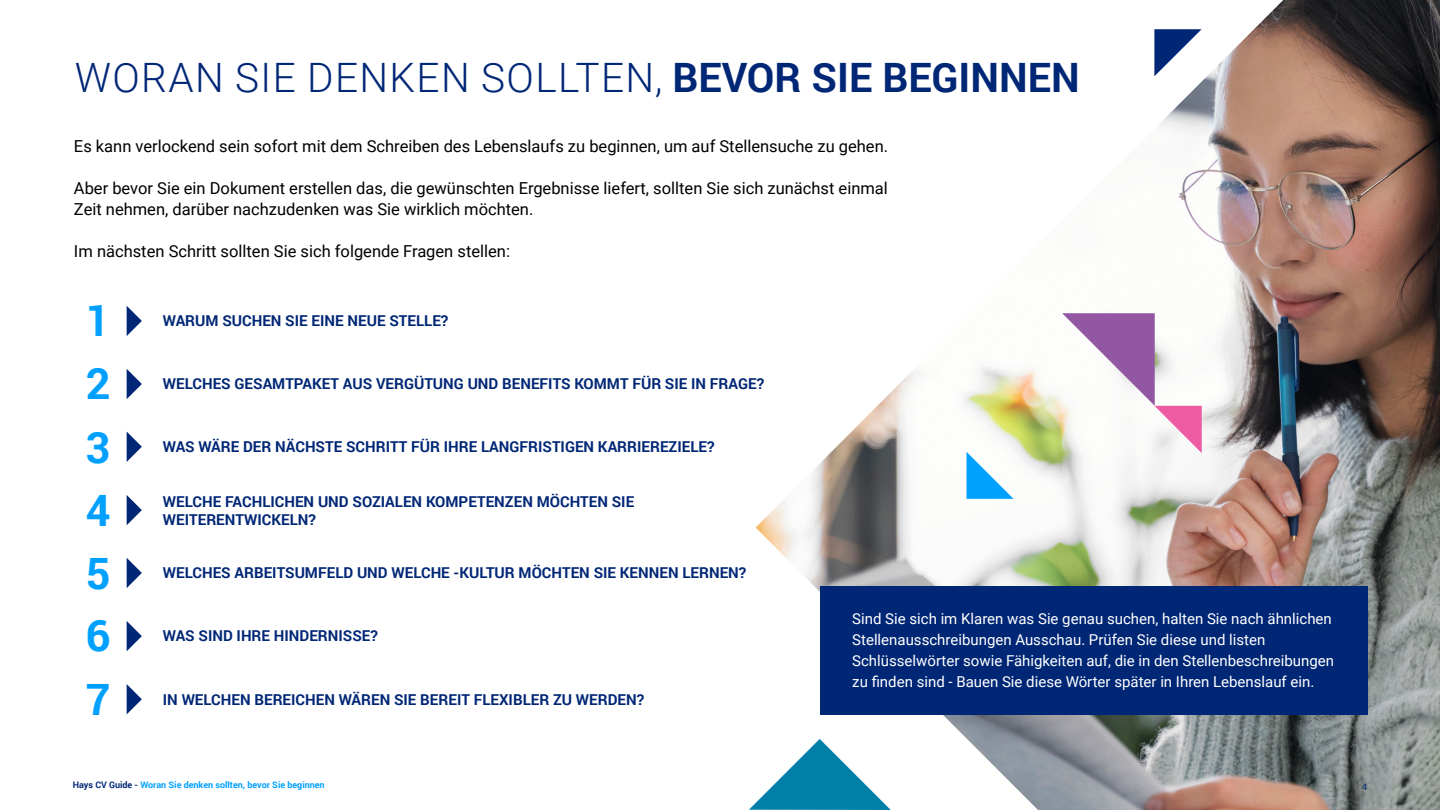
<style>
.page{position:relative;width:1440px;height:810px;background:#fff}
.page>*{position:absolute;margin:0;border:0;box-sizing:border-box;transform-origin:0 0}
.t1{font:700 43.2px "Roboto";color:#00a0ff}
.t2{font:300 40.5px "Roboto";letter-spacing:.035em;color:#002776}
.t3{font:16.5px/21px "Roboto";color:#000}
.t4{font:700 15px/18px "Roboto";color:#002776}
.Body{font:15px/21px "Roboto";color:#fff}
.t5{font:700 9px "Roboto";color:#00a0ff}
.t6{font:9px "Roboto";color:#002776}
.s1{font-weight:700}
.s2{color:#002776}
</style>
<div class="page">
<img style="left:756px;top:0;width:684px;height:810px">
<div style="left:820px;top:586px;width:548px;height:129px;background:#002776"></div>
<svg style="left:127px;top:306px;width:15px;height:30px"></svg>
<svg style="left:127px;top:369px;width:15px;height:30px"></svg>
<svg style="left:127px;top:432px;width:15px;height:30px"></svg>
<svg style="left:127px;top:495px;width:15px;height:30px"></svg>
<svg style="left:127px;top:558px;width:15px;height:30px"></svg>
<svg style="left:127px;top:621px;width:15px;height:30px"></svg>
<svg style="left:127px;top:684px;width:15px;height:30px"></svg>
<svg style="left:1062px;top:313px;width:140px;height:140px"></svg>
<svg style="left:967px;top:452px;width:47px;height:47px"></svg>
<svg style="left:749px;top:739px;width:142px;height:71px"></svg>
<svg style="left:1154px;top:29px;width:48px;height:47px"></svg>
<p class="t2" style="left:75px;top:49px;width:1007px">WORAN SIE DENKEN SOLLTEN, <span class="s1">BEVOR SIE BEGINNEN</span></p>
<h3 class="t3" style="left:74px;top:135px;width:816px">Es kann verlockend sein sofort mit dem Schreiben des Lebenslaufs zu beginnen, um auf Stellensuche zu gehen.</h3>
<h3 class="t3" style="left:74px;top:177px;width:815px">Aber bevor Sie ein Dokument erstellen das, die gewünschten Ergebnisse liefert, sollten Sie sich zunächst einmal<br>Zeit nehmen, darüber nachzudenken was Sie wirklich möchten.</h3>
<h3 class="t3" style="left:74px;top:240px;width:438px">Im nächsten Schritt sollten Sie sich folgende Fragen stellen:</h3>
<p class="t1" style="left:86px;top:290px;width:26px">1</p>
<p class="t1" style="left:86px;top:353px;width:26px">2</p>
<p class="t1" style="left:86px;top:417px;width:26px">3</p>
<p class="t1" style="left:86px;top:480px;width:26px">4</p>
<p class="t1" style="left:86px;top:543px;width:26px">5</p>
<p class="t1" style="left:86px;top:605px;width:26px">6</p>
<p class="t1" style="left:86px;top:669px;width:26px">7</p>
<h4 class="t4" style="left:163px;top:311px;width:287px">WARUM SUCHEN SIE EINE NEUE STELLE?</h4>
<h4 class="t4" style="left:163px;top:374px;width:603px">WELCHES GESAMTPAKET AUS VERGÜTUNG UND BENEFITS KOMMT FÜR SIE IN FRAGE?</h4>
<h4 class="t4" style="left:163px;top:437px;width:553px">WAS WÄRE DER NÄCHSTE SCHRITT FÜR IHRE LANGFRISTIGEN KARRIEREZIELE?</h4>
<h4 class="t4" style="left:163px;top:492px;width:473px">WELCHE FACHLICHEN UND SOZIALEN KOMPETENZEN MÖCHTEN SIE<br>WEITERENTWICKELN?</h4>
<h4 class="t4" style="left:163px;top:563px;width:585px">WELCHES ARBEITSUMFELD UND WELCHE -KULTUR MÖCHTEN SIE KENNEN LERNEN?</h4>
<h4 class="t4" style="left:163px;top:626px;width:217px">WAS SIND IHRE HINDERNISSE?</h4>
<h4 class="t4" style="left:163px;top:690px;width:483px">IN WELCHEN BEREICHEN WÄREN SIE BEREIT FLEXIBLER ZU WERDEN?</h4>
<p class="t5" style="left:73px;top:778px;width:253px"><span class="s2">Hays CV Guide -</span> Woran Sie denken sollten, bevor Sie beginnen</p>
<p class="Body" style="left:852px;top:608px;width:483px">Sind Sie sich im Klaren was Sie genau suchen, halten Sie nach ähnlichen Stellenausschreibungen Ausschau. Prüfen Sie diese und listen Schlüsselwörter sowie Fähigkeiten auf, die in den Stellenbeschreibungen zu finden sind - Bauen Sie diese Wörter später in Ihren Lebenslauf ein.</p>
<p class="t6" style="left:1362px;top:781px;width:7px">4</p>
</div>
